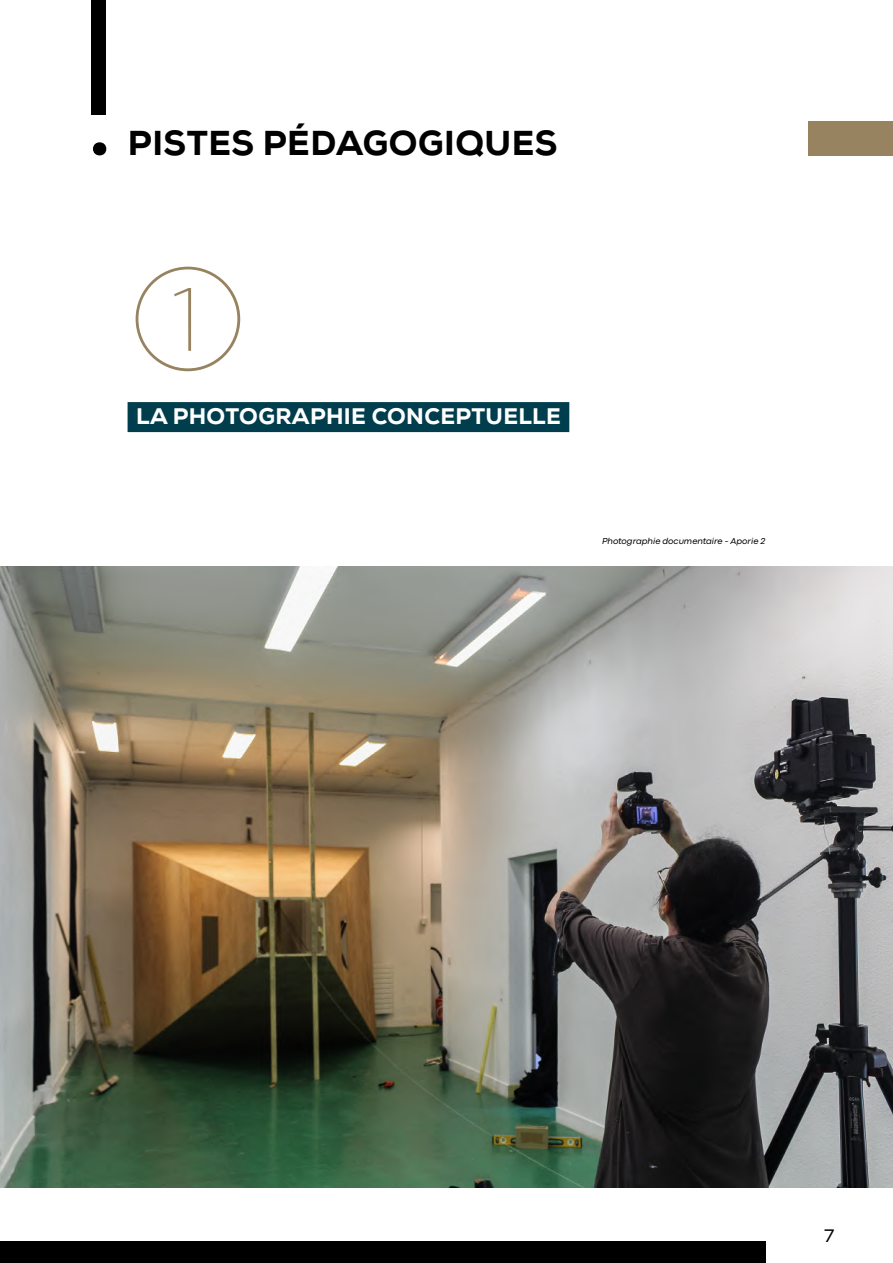
<style>
.page{position:relative;width:893px;height:1263px;background:#fff}
.page>*{position:absolute;margin:0;border:0;box-sizing:border-box;transform-origin:0 0}
.t1{font:100 150px "Codec Pro";color:#988360}
.t2{font:800 34.5px "Nexa";letter-spacing:.015em;color:#000}
.t3{font:800 22.5px "Nexa";letter-spacing:.015em;color:#fff}
.t4{font:18px "Nexa";color:#000}
.t5{font:italic 9px "Codec Pro";color:#000}
</style>
<div class="page">
<img style="left:0;top:567px;width:893px;height:620px">
<div style="left:91px;top:0;width:15px;height:115px;background:#000"></div>
<svg style="left:93px;top:142px;width:13px;height:14px"></svg>
<div style="left:128px;top:402px;width:441px;height:30px;background:#003d4d"></div>
<div style="left:808px;top:121px;width:85px;height:34px;background:#988360"></div>
<div style="left:0;top:1242px;width:765px;height:21px;background:#000"></div>
<h2 class="t2" style="left:128px;top:121px;width:431px">PISTES PÉDAGOGIQUES</h2>
<h1 class="t1" style="left:128px;top:229px;width:122px">1</h1>
<h3 class="t3" style="left:136px;top:402px;width:426px">LA PHOTOGRAPHIE CONCEPTUELLE</h3>
<p class="t5" style="left:602px;top:535px;width:165px">Photographie documentaire - Aporie 2</p>
<h3 class="t4" style="left:824px;top:1225px;width:12px">7</h3>
</div>
